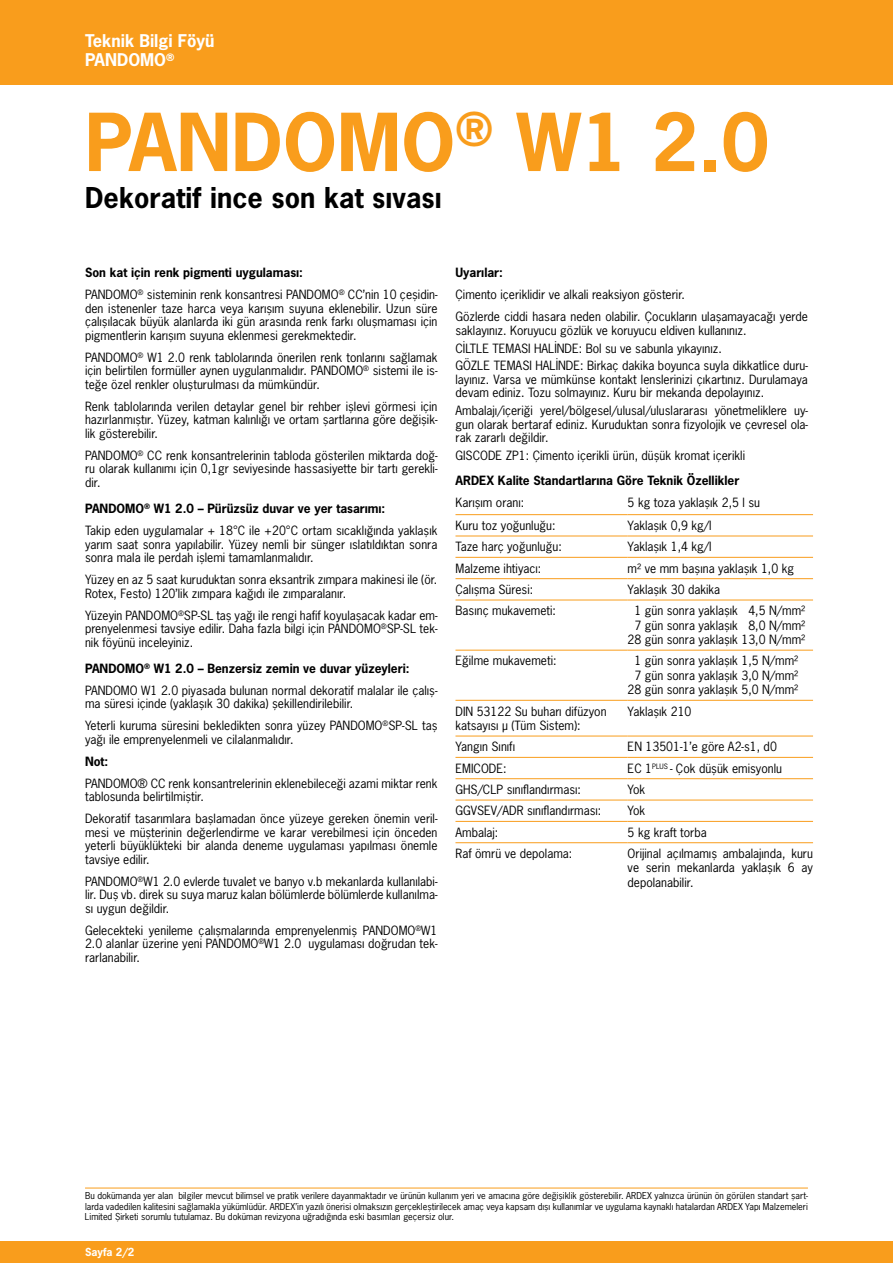
<style>
.page{position:relative;width:893px;height:1263px;background:#fff}
.page>*{position:absolute;margin:0;border:0;box-sizing:border-box;transform-origin:0 0}
.t1{font:700 75px "News Gothic Std";letter-spacing:.005em;color:#f99d1c}
.t2{font:700 27px "News Gothic Std";letter-spacing:.005em;color:#000}
.t3{font:700 16.5px/19.5px "News Gothic Std";color:#fff}
.t4{font:12px/13.5px "News Gothic Std";color:#000}
.t5{font:700 12px "News Gothic Std";color:#000}
.t6{font:700 10.5px "News Gothic Std";color:#fff}
.t7{font:9px/10.5px "News Gothic Std";color:#000;text-align:justify}
.s1{font-weight:700}
</style>
<div class="page">
<div style="left:0;top:0;width:893px;height:85px;background:#f99d1c"></div>
<div style="left:0;top:1242px;width:893px;height:21px;background:#f99d1c"></div>
<hr style="left:85px;top:1188px;width:723px;height:1px;background:#f99d1c">
<hr style="left:455px;top:536px;width:173px;height:1px;background:#f99d1c">
<hr style="left:628px;top:536px;width:185px;height:1px;background:#f99d1c">
<hr style="left:455px;top:557px;width:173px;height:1px;background:#f99d1c">
<hr style="left:628px;top:557px;width:185px;height:1px;background:#f99d1c">
<hr style="left:455px;top:578px;width:173px;height:1px;background:#f99d1c">
<hr style="left:628px;top:578px;width:185px;height:1px;background:#f99d1c">
<hr style="left:455px;top:600px;width:173px;height:1px;background:#f99d1c">
<hr style="left:628px;top:600px;width:185px;height:1px;background:#f99d1c">
<hr style="left:455px;top:650px;width:173px;height:1px;background:#f99d1c">
<hr style="left:628px;top:650px;width:185px;height:1px;background:#f99d1c">
<hr style="left:455px;top:700px;width:173px;height:1px;background:#f99d1c">
<hr style="left:628px;top:700px;width:185px;height:1px;background:#f99d1c">
<hr style="left:455px;top:736px;width:173px;height:1px;background:#f99d1c">
<hr style="left:628px;top:736px;width:185px;height:1px;background:#f99d1c">
<hr style="left:455px;top:757px;width:173px;height:1px;background:#f99d1c">
<hr style="left:628px;top:757px;width:185px;height:1px;background:#f99d1c">
<hr style="left:455px;top:778px;width:173px;height:1px;background:#f99d1c">
<hr style="left:628px;top:778px;width:185px;height:1px;background:#f99d1c">
<hr style="left:455px;top:800px;width:173px;height:1px;background:#f99d1c">
<hr style="left:628px;top:800px;width:185px;height:1px;background:#f99d1c">
<hr style="left:455px;top:821px;width:173px;height:1px;background:#f99d1c">
<hr style="left:628px;top:821px;width:185px;height:1px;background:#f99d1c">
<hr style="left:455px;top:842px;width:173px;height:1px;background:#f99d1c">
<hr style="left:628px;top:842px;width:185px;height:1px;background:#f99d1c">
<hr style="left:455px;top:514px;width:173px;height:1px;background:#f99d1c">
<hr style="left:628px;top:514px;width:185px;height:1px;background:#f99d1c">
<h3 class="t3" style="left:85px;top:31px;width:131px">Teknik Bilgi Föyü<br>PANDOMO<sup>®</sup></h3>
<h1 class="t1" style="left:85px;top:93px;width:685px">PANDOMO<sup>®</sup> W1 2.0</h1>
<h2 class="t2" style="left:85px;top:180px;width:358px">Dekoratif ince son kat sıvası</h2>
<p class="t4" style="left:85px;top:262px;width:354px;line-height:22px"><span class="s1">Son kat için renk pigmenti uygulaması:<br></span>PANDOMO<sup>®</sup> sisteminin renk konsantresi PANDOMO<sup>®</sup> CC’nin 10 çeşidin-</p>
<p class="t4" style="left:85px;top:301px;width:354px;text-align:justify">den istenenler taze harca veya karışım suyuna eklenebilir. Uzun süre çalışılacak büyük alanlarda iki gün arasında renk farkı oluşmaması için pigmentlerin karışım suyuna eklenmesi gerekmektedir.</p>
<p class="t4" style="left:85px;top:350px;width:354px;text-align:justify">PANDOMO<sup>®</sup> W1 2.0 renk tablolarında önerilen renk tonlarını sağlamak için belirtilen formüller aynen uygulanmalıdır. PANDOMO<sup>®</sup> sistemi ile is&shy;teğe özel renkler oluşturulması da mümkündür.</p>
<p class="t4" style="left:85px;top:399px;width:354px;text-align:justify">Renk tablolarında verilen detaylar genel bir rehber işlevi görmesi için hazırlanmıştır. Yüzey, katman kalınlığı ve ortam şartlarına göre değişik&shy;lik gösterebilir.</p>
<p class="t4" style="left:85px;top:448px;width:354px;text-align:justify">PANDOMO<sup>®</sup> CC renk konsantrelerinin tabloda gösterilen miktarda doğ&shy;ru olarak kullanımı için 0,1gr seviyesinde hassasiyette bir tartı gerekli&shy;dir.</p>
<p class="t4" style="left:85px;top:497px;width:354px;line-height:22px"><span class="s1">PANDOMO</span><sup>®</sup> <span class="s1">W1 2.0 – Pürüzsüz duvar ve yer tasarımı:<br></span>Takip eden uygulamalar + 18°C ile +20°C ortam sıcaklığında yaklaşık</p>
<p class="t4" style="left:85px;top:537px;width:354px">yarım saat sonra yapılabilir. Yüzey nemli bir sünger ıslatıldıktan sonra sonra mala ile perdah işlemi tamamlanmalıdır.</p>
<p class="t4" style="left:85px;top:573px;width:354px">Yüzey en az 5 saat kuruduktan sonra eksantrik zımpara makinesi ile (ör.<br>Rotex, Festo) 120’lik zımpara kağıdı ile zımparalanır.</p>
<p class="t4" style="left:85px;top:608px;width:354px;text-align:justify">Yüzeyin PANDOMO<sup>®</sup>SP-SL taş yağı ile rengi hafif koyulaşacak kadar em&shy;prenyelenmesi tavsiye edilir. Daha fazla bilgi için PANDOMO<sup>®</sup>SP-SL tek&shy;nik föyünü inceleyiniz.</p>
<p class="t4" style="left:85px;top:657px;width:354px;line-height:22px"><span class="s1">PANDOMO</span><sup>®</sup> <span class="s1">W1 2.0 – Benzersiz zemin ve duvar yüzeyleri:<br></span>PANDOMO W1 2.0 piyasada bulunan normal dekoratif malalar ile çalış-</p>
<p class="t4" style="left:85px;top:693px;width:354px;line-height:22px">ma süresi içinde (yaklaşık 30 dakika) şekillendirilebilir.<br>Yeterli kuruma süresini bekledikten sonra yüzey PANDOMO<sup>®</sup>SP-SL taş</p>
<p class="t4" style="left:85px;top:732px;width:210px">yağı ile emprenyelenmeli ve cilalanmalıdır.</p>
<p class="t5" style="left:85px;top:753px;width:25px">Not:</p>
<p class="t4" style="left:85px;top:776px;width:354px">PANDOMO® CC renk konsantrelerinin eklenebileceği azami miktar renk tablosunda belirtilmiştir.</p>
<p class="t4" style="left:85px;top:812px;width:354px;text-align:justify">Dekoratif tasarımlara başlamadan önce yüzeye gereken önemin veril&shy;mesi ve müşterinin değerlendirme ve karar verebilmesi için önceden yeterli büyüklükteki bir alanda deneme uygulaması yapılması önemle tavsiye edilir.</p>
<p class="t4" style="left:85px;top:874px;width:354px;text-align:justify">PANDOMO<sup>®</sup>W1 2.0 evlerde tuvalet ve banyo v.b mekanlarda kullanılabi&shy;lir. Duş vb. direk su suya maruz kalan bölümlerde bölümlerde kullanılma&shy;sı uygun değildir.</p>
<p class="t4" style="left:85px;top:923px;width:354px;text-align:justify">Gelecekteki yenileme çalışmalarında emprenyelenmiş PANDOMO<sup>®</sup>W1<br>2.0 alanlar üzerine yeni PANDOMO<sup>®</sup>W1 2.0 uygulaması doğrudan tek&shy;rarlanabilir.</p>
<p class="t5" style="left:455px;top:265px;width:49px">Uyarılar:</p>
<p class="t4" style="left:455px;top:284px;width:354px;line-height:22px">Çimento içeriklidir ve alkali reaksiyon gösterir.<br>Gözlerde ciddi hasara neden olabilir. Çocukların ulaşamayacağı yerde</p>
<p class="t4" style="left:455px;top:321px;width:354px;line-height:17.7px">saklayınız. Koruyucu gözlük ve koruyucu eldiven kullanınız.<br>CİLTLE TEMASI HALİNDE: Bol su ve sabunla yıkayınız.<br>GÖZLE TEMASI HALİNDE: Birkaç dakika boyunca suyla dikkatlice duru-</p>
<p class="t4" style="left:455px;top:372px;width:354px">layınız. Varsa ve mümkünse kontakt lenslerinizi çıkartınız. Durulamaya devam ediniz. Tozu solmayınız. Kuru bir mekanda depolayınız.</p>
<p class="t4" style="left:455px;top:404px;width:354px;text-align:justify">Ambalajı/içeriği yerel/bölgesel/ulusal/uluslararası yönetmeliklere uy&shy;gun olarak bertaraf ediniz. Kuruduktan sonra fizyolojik ve çevresel ola&shy;rak zararlı değildir.</p>
<p class="t4" style="left:455px;top:448px;width:291px">GISCODE ZP1: Çimento içerikli ürün, düşük kromat içerikli</p>
<p class="t5" style="left:455px;top:473px;width:285px">ARDEX Kalite Standartlarına Göre Teknik Özellikler</p>
<p class="t4" style="left:455px;top:495px;width:70px">Karışım oranı:</p>
<p class="t4" style="left:628px;top:495px;width:134px">5 kg toza yaklaşık 2,5 l su</p>
<p class="t4" style="left:455px;top:519px;width:102px">Kuru toz yoğunluğu:</p>
<p class="t4" style="left:628px;top:519px;width:85px">Yaklaşık 0,9 kg/l</p>
<p class="t4" style="left:455px;top:540px;width:108px">Taze harç yoğunluğu:</p>
<p class="t4" style="left:628px;top:540px;width:85px">Yaklaşık 1,4 kg/l</p>
<p class="t4" style="left:455px;top:561px;width:87px">Malzeme ihtiyacı:</p>
<p class="t4" style="left:628px;top:561px;width:168px">m² ve mm başına yaklaşık 1,0 kg</p>
<p class="t4" style="left:455px;top:583px;width:79px">Çalışma Süresi:</p>
<p class="t4" style="left:628px;top:583px;width:94px">Yaklaşık 30 dakika</p>
<p class="t4" style="left:455px;top:604px;width:102px">Basınç mukavemeti:</p>
<p class="t4" style="left:628px;top:603px;width:179px;line-height:14.4px;text-align:center">1 gün sonra yaklaşık 4,5 N/mm²<br>7 gün sonra yaklaşık 8,0 N/mm²<br>28 gün sonra yaklaşık 13,0 N/mm²</p>
<p class="t4" style="left:455px;top:654px;width:103px">Eğilme mukavemeti:</p>
<p class="t4" style="left:628px;top:654px;width:172px;line-height:14.4px;text-align:center">1 gün sonra yaklaşık 1,5 N/mm²<br>7 gün sonra yaklaşık 3,0 N/mm²<br>28 gün sonra yaklaşık 5,0 N/mm²</p>
<p class="t4" style="left:455px;top:704px;width:153px;line-height:14.4px">DIN 53122 Su buharı difüzyon katsayısı μ (Tüm Sistem):</p>
<p class="t4" style="left:628px;top:704px;width:65px">Yaklaşık 210</p>
<p class="t4" style="left:455px;top:740px;width:61px">Yangın Sınıfı</p>
<p class="t4" style="left:628px;top:740px;width:151px">EN 13501-1’e göre A2-s1, d0</p>
<p class="t4" style="left:455px;top:761px;width:53px">EMICODE:</p>
<p class="t4" style="left:628px;top:761px;width:156px">EC 1<sup>PLUS</sup> - Çok düşük emisyonlu</p>
<p class="t4" style="left:455px;top:783px;width:127px">GHS/CLP sınıflandırması:</p>
<p class="t4" style="left:628px;top:783px;width:19px">Yok</p>
<p class="t4" style="left:455px;top:804px;width:147px">GGVSEV/ADR sınıflandırması:</p>
<p class="t4" style="left:628px;top:804px;width:19px">Yok</p>
<p class="t4" style="left:455px;top:825px;width:44px">Ambalaj:</p>
<p class="t4" style="left:628px;top:825px;width:81px">5 kg kraft torba</p>
<p class="t4" style="left:455px;top:847px;width:118px">Raf ömrü ve depolama:</p>
<p class="t4" style="left:628px;top:846px;width:187px;line-height:14.4px;text-align:justify">Orijinal açılmamış ambalajında, kuru ve serin mekanlarda yaklaşık 6 ay depolanabilir.</p>
<p class="t7" style="left:85px;top:1191px;width:724px">Bu dokümanda yer alan bilgiler mevcut bilimsel ve pratik verilere dayanmaktadır ve ürünün kullanım yeri ve amacına göre değişiklik gösterebilir. ARDEX yalnızca ürünün ön görülen standart şart&shy;larda vadedilen kalitesini sağlamakla yükümlüdür. ARDEX’in yazılı önerisi olmaksızın gerçekleştirilecek amaç veya kapsam dışı kullanımlar ve uygulama kaynaklı hatalardan ARDEX Yapı Malzemeleri Limited Şirketi sorumlu tutulamaz. Bu doküman revizyona uğradığında eski basımları geçersiz olur.</p>
<p class="t6" style="left:85px;top:1245px;width:51px">Sayfa 2/2</p>
</div>
